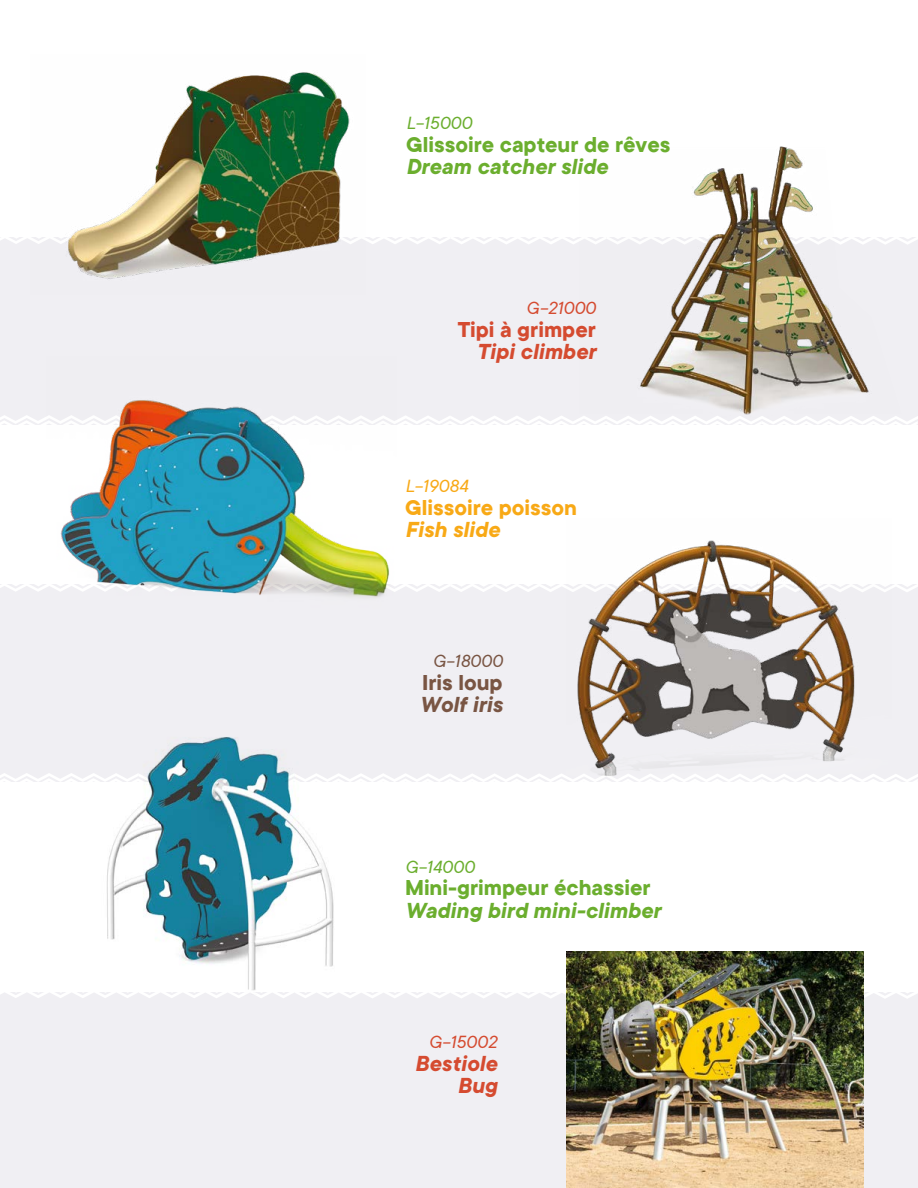
<style>
.page{position:relative;width:918px;height:1188px;background:#fff}
.page>*{position:absolute;margin:0;border:0;box-sizing:border-box;transform-origin:0 0}
.t1{font:700 24px "TT Commons";color:#6bae2e}
.t2{font:italic 700 24px "TT Commons";color:#6bae2e}
.t3{font:italic 700 24px/22.5px "TT Commons";color:#d54b30;text-align:right}
.t4{font:700 24px "TT Commons";color:#f8a916}
.t5{font:700 24px "TT Commons";color:#d54b30}
.t6{font:italic 700 24px "TT Commons";color:#f8a916}
.t7{font:700 24px "TT Commons";color:#795543}
.t8{font:italic 700 24px "TT Commons";color:#795543}
.t9{font:italic 19.5px "TT Commons";color:#d54b30}
.t10{font:italic 19.5px "TT Commons";color:#6bae2e}
.t11{font:italic 19.5px "TT Commons";color:#f8a916}
.t12{font:italic 19.5px "TT Commons";color:#795543}
</style>
<div class="page">
<div style="left:0;top:992px;width:918px;height:196px;background:#f0eff3"></div>
<div style="left:0;top:584px;width:918px;height:197px;background:#f0eff3"></div>
<div style="left:0;top:237px;width:918px;height:187px;background:#f0eff3"></div>
<svg style="left:0;top:584px;width:918px;height:8px"></svg>
<svg style="left:0;top:237px;width:918px;height:7px"></svg>
<svg style="left:0;top:992px;width:918px;height:6px"></svg>
<img style="left:579px;top:146px;width:325px;height:254px">
<img style="left:31px;top:72px;width:335px;height:207px">
<img style="left:566px;top:540px;width:326px;height:198px">
<img style="left:566px;top:951px;width:298px;height:237px">
<svg style="left:0;top:738px;width:918px;height:44px"></svg>
<img style="left:97px;top:737px;width:251px;height:259px">
<svg style="left:0;top:400px;width:918px;height:25px"></svg>
<img style="left:47px;top:400px;width:350px;height:198px">
<p class="t10" style="left:406px;top:113px;width:68px">L-15000</p>
<p class="t1" style="left:406px;top:128px;width:266px">Glissoire capteur de rêves</p>
<p class="t2" style="left:406px;top:153px;width:203px">Dream catcher slide</p>
<p class="t9" style="left:526px;top:298px;width:71px">G-21000</p>
<p class="t5" style="left:458px;top:314px;width:140px">Tipi à grimper</p>
<p class="t3" style="left:477px;top:341px;width:121px">Tipi climber</p>
<p class="t11" style="left:405px;top:476px;width:65px">L-19084</p>
<p class="t4" style="left:405px;top:491px;width:174px">Glissoire poisson</p>
<p class="t6" style="left:405px;top:516px;width:96px">Fish slide</p>
<p class="t12" style="left:433px;top:650px;width:71px">G-18000</p>
<p class="t7" style="left:422px;top:666px;width:82px">Iris loup</p>
<p class="t8" style="left:420px;top:691px;width:84px">Wolf iris</p>
<p class="t10" style="left:405px;top:856px;width:71px">G-14000</p>
<p class="t1" style="left:405px;top:872px;width:247px">Mini-grimpeur échassier</p>
<p class="t2" style="left:405px;top:897px;width:257px">Wading bird mini-climber</p>
<p class="t9" style="left:429px;top:1032px;width:70px">G-15002</p>
<p class="t3" style="left:415px;top:1053px;width:84px">Bestiole<br>Bug</p>
</div>
